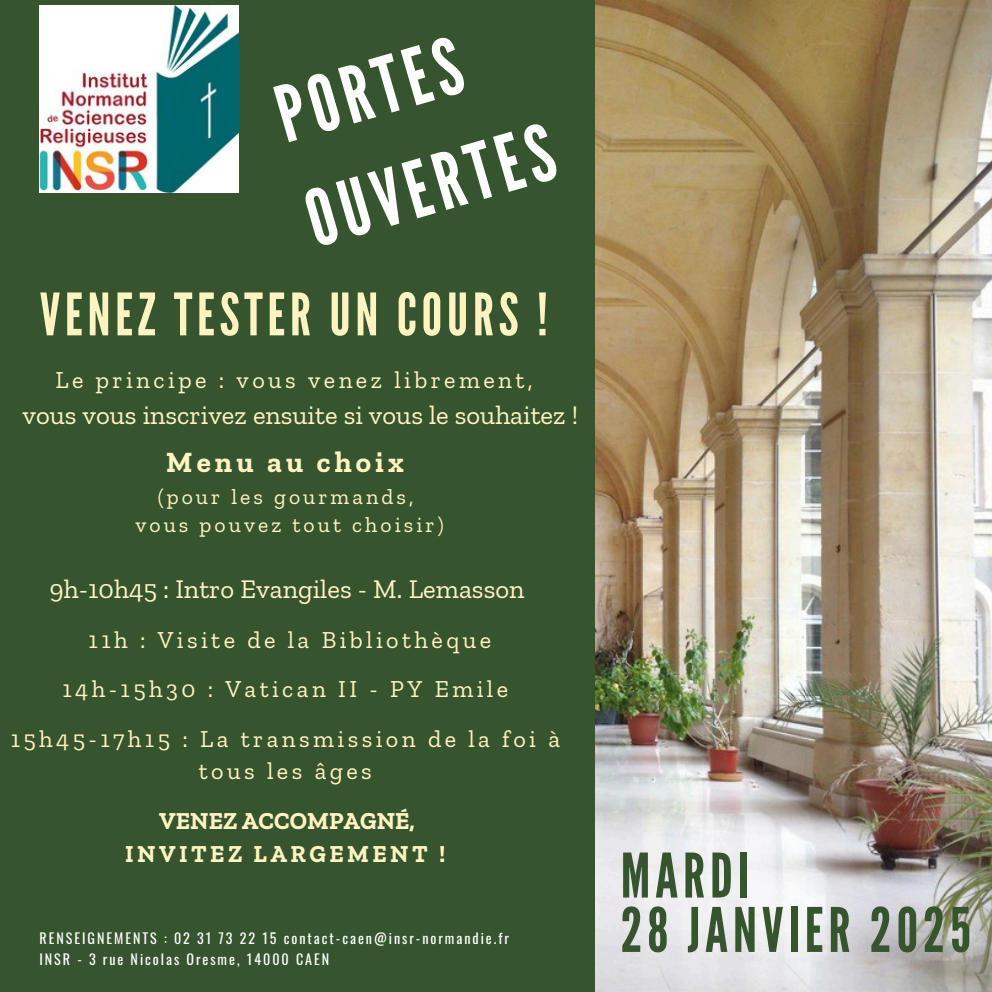
<style>
.page{position:relative;width:992px;height:992px;background:#fff}
.page>*{position:absolute;margin:0;border:0;box-sizing:border-box;transform-origin:0 0}
.t1{font:78px/108.8px "League Gothic";color:#fff}
.t2{font:61.25px/54.5px "League Gothic";letter-spacing:.08em;color:#36542d}
.t3{font:58.25px "League Gothic";letter-spacing:.08em;color:#fff3c2}
.t4{font:700 29.25px "Zilla Slab";letter-spacing:.14em;color:#fff3c2}
.t5{font:26.75px "Zilla Slab";color:#fff3c2}
.t6{font:24.25px/32px "Zilla Slab";letter-spacing:.14em;color:#fff3c2;text-align:center}
.t7{font:700 24.25px/32px "Zilla Slab";letter-spacing:.14em;color:#fff3c2;text-align:center}
.t8{font:21.75px/28.5px "Zilla Slab";letter-spacing:.14em;color:#fff3c2;text-align:center}
.t9{font:14px "Oswald";letter-spacing:.14em;color:#fff}
</style>
<div class="page">
<img style="left:90px;top:0;width:902px;height:992px">
<div style="left:0;top:0;width:594px;height:991px;background:#36542d"></div>
<img style="left:40px;top:5px;width:199px;height:188px">
<h4 class="t1" style="left:264px;top:66px;width:256px;rotate:-16deg">PORTES<br>OUVERTES</h4>
<h4 class="t3" style="left:40px;top:281px;width:510px">VENEZ TESTER UN COURS !</h4>
<h3 class="t6" style="left:55px;top:364px;width:479px">Le principe : vous venez librement,</h3>
<h3 class="t5" style="left:22px;top:398px;width:557px">vous vous inscrivez ensuite si vous le souhaitez !</h3>
<h2 class="t4" style="left:166px;top:444px;width:239px">Menu au choix</h2>
<h2 class="t8" style="left:135px;top:482px;width:310px">(pour les gourmands, vous pouvez tout choisir)</h2>
<p class="t5" style="left:50px;top:572px;width:476px">9h-10h45 : Intro Evangiles - M. Lemasson</p>
<h2 class="t6" style="left:89px;top:623px;width:404px">11h : Visite de la Bibliothèque</h2>
<h4 class="t6" style="left:63px;top:673px;width:447px">14h-15h30 : Vatican II - PY Emile</h4>
<h5 class="t6" style="left:11px;top:723px;width:551px">15h45-17h15 : La transmission de la foi à tous les âges</h5>
<h4 class="t7" style="left:125px;top:805px;width:322px">VENEZ ACCOMPAGNÉ,<br>INVITEZ LARGEMENT !</h4>
<p class="t9" style="left:39px;top:927px;width:471px">RENSEIGNEMENTS : 02 31 73 22 15 contact-caen@insr-normandie.fr</p>
<h1 class="t9" style="left:39px;top:948px;width:291px">INSR - 3 rue Nicolas Oresme, 14000 CAEN</h1>
<h4 class="t2" style="left:621px;top:850px;width:352px">MARDI<br>28 JANVIER 2025</h4>
</div>
